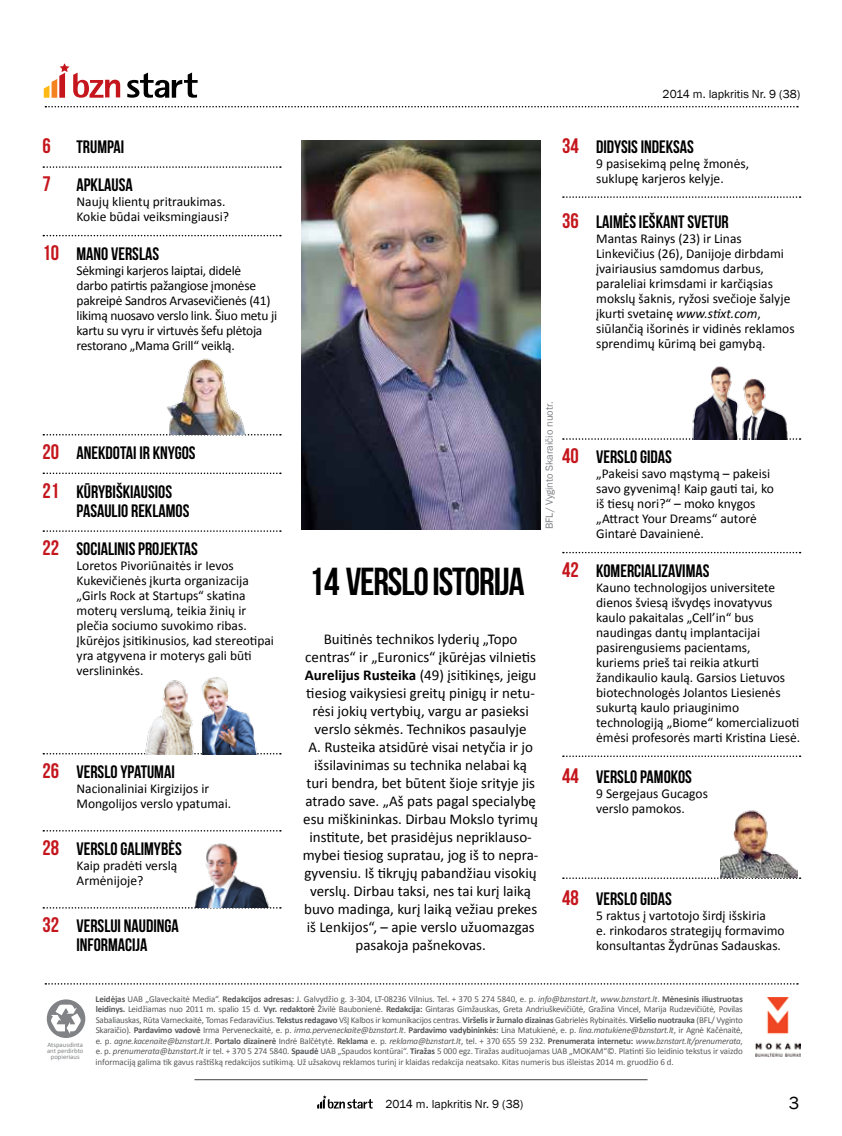
<style>
.page{position:relative;width:842px;height:1136px;background:#fff}
.page>*{position:absolute;margin:0;border:0;box-sizing:border-box;transform-origin:0 0}
.t1{font:39px "Bebas Neue";letter-spacing:-.03em;color:#000}
.t2{font:18px/38.5px "Bebas Neue";color:#000}
.t3{font:18px "Franklin Gothic";color:#000}
.t4{font:15px/18px "Calibri";color:#000;text-align:center}
.t5{font:13.5px/15px "Calibri";color:#000}
.t6{font:13.5px/15px "Calibri";letter-spacing:-.02em;color:#000}
.t7{font:12px "Franklin Gothic";color:#000}
.t8{font:10.5px "Franklin Gothic";color:#808285}
.t9{font:9px/10.5px "Calibri";letter-spacing:-.01em;color:#58595b;text-align:justify}
.t10{font:6.75px/6px "Calibri";color:#808285;text-align:center}
.s1{font-size:21px;color:#c4161c}
.s2{font-style:italic}
.s3{font-weight:700}
</style>
<div class="page">
<hr style="left:194px;top:1079px;width:453px;height:1px;background:#414042">
<svg style="left:317px;top:1095px;width:56px;height:13px"></svg>
<svg style="left:563px;top:196px;width:237px;height:2px"></svg>
<svg style="left:563px;top:438px;width:237px;height:2px"></svg>
<svg style="left:563px;top:552px;width:237px;height:1px"></svg>
<svg style="left:563px;top:755px;width:237px;height:2px"></svg>
<svg style="left:563px;top:877px;width:237px;height:1px"></svg>
<svg style="left:43px;top:166px;width:238px;height:2px"></svg>
<svg style="left:43px;top:235px;width:238px;height:1px"></svg>
<svg style="left:43px;top:434px;width:238px;height:1px"></svg>
<svg style="left:43px;top:472px;width:238px;height:2px"></svg>
<svg style="left:43px;top:530px;width:238px;height:2px"></svg>
<svg style="left:43px;top:753px;width:238px;height:1px"></svg>
<svg style="left:43px;top:830px;width:238px;height:1px"></svg>
<svg style="left:43px;top:907px;width:238px;height:1px"></svg>
<img style="left:755px;top:997px;width:46px;height:59px">
<div style="left:47px;top:999px;width:38px;height:38px;background:#808285;border-radius:50%"></div>
<svg style="left:51px;top:1004px;width:30px;height:29px"></svg>
<svg style="left:44px;top:63px;width:76px;height:35px"></svg>
<svg style="left:127px;top:72px;width:71px;height:26px"></svg>
<svg style="left:45px;top:106px;width:753px;height:1px"></svg>
<svg style="left:45px;top:983px;width:753px;height:1px"></svg>
<img style="left:153px;top:358px;width:106px;height:77px">
<img style="left:127px;top:677px;width:152px;height:77px">
<img style="left:194px;top:843px;width:76px;height:64px">
<img style="left:684px;top:366px;width:117px;height:73px">
<img style="left:302px;top:140px;width:238px;height:389px">
<img style="left:721px;top:810px;width:77px;height:67px">
<h2 class="t2" style="left:43px;top:127px;width:92px"><span class="s1">6</span> TRUMPAI<br><span class="s1">7</span> APKLAUSA</h2>
<p class="t5" style="left:77px;top:194px;width:154px">Naujų klientų pritraukimas.<br>Kokie būdai veiksmingiausi?</p>
<h2 class="t2" style="left:43px;top:234px;width:118px"><span class="s1">10</span> MANO VERSLAS</h2>
<p class="t6" style="left:77px;top:263px;width:202px">Sėkmingi karjeros laiptai, didelė<br>darbo patirtis pažangiose įmonėse pakreipė Sandros Arvasevičienės (41) likimą nuosavo verslo link. Šiuo metu ji kartu su vyru ir virtuvės šefu plėtoja restorano „Mama Grill“ veiklą.</p>
<h2 class="t2" style="left:43px;top:433px;width:155px"><span class="s1">20</span> ANEKDOTAI IR KNYGOS<br><span class="s1">21</span> KŪRYBIŠKIAUSIOS</h2>
<h2 class="t2" style="left:43px;top:491px;width:157px;text-indent:34px">PASAULIO REKLAMOS<br><span class="s1">22</span> SOCIALINIS PROJEKTAS</h2>
<p class="t5" style="left:77px;top:558px;width:199px">Loretos Pivoriūnaitės ir Ievos<br>Kukevičienės įkurta organizacija „Girls Rock at Startups“ skatina moterų verslumą, teikia žinių ir plečia sociumo suvokimo ribas.<br>Įkūrėjos įsitikinusios, kad stereotipai yra atgyvena ir moterys gali būti verslininkės.</p>
<h2 class="t2" style="left:43px;top:752px;width:134px"><span class="s1">26</span> VERSLO YPATUMAI</h2>
<p class="t5" style="left:77px;top:781px;width:156px">Nacionaliniai Kirgizijos ir<br>Mongolijos verslo ypatumai.</p>
<h2 class="t2" style="left:43px;top:829px;width:141px"><span class="s1">28</span> VERSLO GALIMYBĖS</h2>
<p class="t5" style="left:77px;top:858px;width:102px">Kaip pradėti verslą<br>Armėnijoje?</p>
<h2 class="t2" style="left:43px;top:916px;width:138px;line-height:19.2px;text-align:center"><span class="s1">32</span> VERSLUI NAUDINGA<br>INFORMACIJA</h2>
<p class="t7" style="left:663px;top:86px;width:139px">2014 m. lapkritis Nr. 9 (38)</p>
<h2 class="t2" style="left:562px;top:127px;width:133px"><span class="s1">34</span> DIDYSIS INDEKSAS</h2>
<p class="t5" style="left:596px;top:156px;width:154px">9 pasisekimą pelnę žmonės, suklupę karjeros kelyje.</p>
<h2 class="t2" style="left:562px;top:202px;width:168px"><span class="s1">36</span> LAIMĖS IEŠKANT SVETUR</h2>
<p class="t5" style="left:596px;top:231px;width:200px">Mantas Rainys (23) ir Linas Linkevičius (26), Danijoje dirbdami įvairiausius samdomus darbus, paraleliai krimsdami ir karčiąsias mokslų šaknis, ryžosi svečioje šalyje įkurti svetainę <span class="s2">www.stixt.com</span>, siūlančią išorinės ir vidinės reklamos sprendimų kūrimą bei gamybą.</p>
<p class="t8" style="left:543px;top:529px;width:129px;rotate:-90deg">BFL/ Vyginto Skaraičio nuotr.</p>
<h2 class="t2" style="left:562px;top:437px;width:111px"><span class="s1">40</span> VERSLO GIDAS</h2>
<p class="t5" style="left:596px;top:466px;width:179px">„Pakeisi savo mąstymą – pakeisi savo gyvenimą! Kaip gauti tai, ko iš tiesų nori?“ – moko knygos „Attract Your Dreams“ autorė<br>Gintarė Davainienė.</p>
<h2 class="t2" style="left:562px;top:551px;width:149px"><span class="s1">42</span> KOMERCIALIZAVIMAS</h2>
<p class="t5" style="left:596px;top:580px;width:206px">Kauno technologijos universitete dienos šviesą išvydęs inovatyvus kaulo pakaitalas „Cell’in“ bus naudingas dantų implantacijai pasirengusiems pacientams,<br>kuriems prieš tai reikia atkurti žandikaulio kaulą. Garsios Lietuvos biotechnologės Jolantos Liesienės sukurtą kaulo priauginimo technologiją „Biome“ komercializuoti ėmėsi profesorės marti Kristina Liesė.</p>
<h2 class="t2" style="left:562px;top:756px;width:131px"><span class="s1">44</span> VERSLO PAMOKOS</h2>
<p class="t5" style="left:596px;top:785px;width:113px">9 Sergejaus Gucagos verslo pamokos.</p>
<h1 class="t1" style="left:309px;top:560px;width:217px">14 VERSLO ISTORIJA</h1>
<p class="t4" style="left:303px;top:629px;width:237px">Buitinės technikos lyderių „Topo centras“ ir „Euronics“ įkūrėjas vilnietis <span class="s3">Aurelijus Rusteika</span> (49) įsitikinęs, jeigu tiesiog vaikysiesi greitų pinigų ir netu&shy;rėsi jokių vertybių, vargu ar pasieksi verslo sėkmės. Technikos pasaulyje<br>A. Rusteika atsidūrė visai netyčia ir jo išsilavinimas su technika nelabai ką turi bendra, bet būtent šioje srityje jis atrado save. „Aš pats pagal specialybę esu miškininkas. Dirbau Mokslo tyrimų institute, bet prasidėjus nepriklauso&shy;mybei tiesiog supratau, jog iš to nepra&shy;gyvensiu. Iš tikrųjų pabandžiau visokių verslų. Dirbau taksi, nes tai kurį laiką buvo madinga, kurį laiką vežiau prekes iš Lenkijos“, – apie verslo užuomazgas pasakoja pašnekovas.</p>
<h2 class="t2" style="left:562px;top:878px;width:111px"><span class="s1">48</span> VERSLO GIDAS</h2>
<p class="t5" style="left:596px;top:907px;width:190px">5 raktus į vartotojo širdį išskiria<br>e. rinkodaros strategijų formavimo konsultantas Žydrūnas Sadauskas.</p>
<p class="t10" style="left:47px;top:1041px;width:38px">Atspausdinta ant perdirbto popieriaus</p>
<p class="t9" style="left:96px;top:993px;width:649px"><span class="s3">Leidėjas</span> UAB „Glaveckaitė Media“. <span class="s3">Redakcijos adresas:</span> J. Galvydžio g. 3-304, LT-08236 Vilnius. Tel. + 370 5 274 5840, e. p. <span class="s2">info@bznstart.lt</span>, <span class="s2">www.bznstart.lt</span>. <span class="s3">Mėnesinis iliustruotas leidinys.</span> Leidžiamas nuo 2011 m. spalio 15 d. <span class="s3">Vyr. redaktorė</span> Živilė Baubonienė. <span class="s3">Redakcija:</span> Gintaras Gimžauskas, Greta Andriuškevičiūtė, Gražina Vincel, Marija Rudzevičiūtė, Povilas Sabaliauskas, Rūta Varneckaitė, Tomas Fedaravičius. <span class="s3">Tekstus redagavo</span> VšĮ Kalbos ir komunikacijos centras. <span class="s3">Viršelis ir žurnalo dizainas</span> Gabrielės Rybinaitės. <span class="s3">Viršelio nuotrauka</span> (BFL/ Vyginto Skaraičio). <span class="s3">Pardavimo vadovė</span> Irma Perveneckaitė, e. p. <span class="s2">irma.perveneckaite@bznstart.lt</span>. <span class="s3">Pardavimo vadybininkės:</span> Lina Matukienė, e. p. <span class="s2">lina.matukiene@bznstart.lt</span>, ir Agnė Kačėnaitė, e. p. <span class="s2">agne.kacenaite@bznstart.lt</span>. <span class="s3">Portalo dizainerė</span> Indrė Balčėtytė. <span class="s3">Reklama</span> e. p. <span class="s2">reklama@bznstart.lt</span>, tel. + 370 655 59 232. <span class="s3">Prenumerata internetu:</span> <span class="s2">www.bznstart.lt/prenumerata</span>, e. p. <span class="s2">prenumerata@bznstart.lt</span> ir tel. + 370 5 274 5840. <span class="s3">Spaudė</span> UAB „Spaudos kontū rai“. <span class="s3">Tiražas</span> 5 000 egz. Tiražas audituojamas UAB „MOKAM“©. Platinti šio leidinio tekstus ir vaizdo informaciją galima tik gavus raštišką redakcijos sutikimą. Už užsakovų reklamos turinį ir klaidas redakcija neatsako. Kitas numeris bus išleistas 2014 m. gruodžio 6 d.</p>
<p class="t7" style="left:386px;top:1096px;width:139px">2014 m. lapkritis Nr. 9 (38)</p>
<h2 class="t3" style="left:789px;top:1092px;width:12px">3</h2>
</div>
